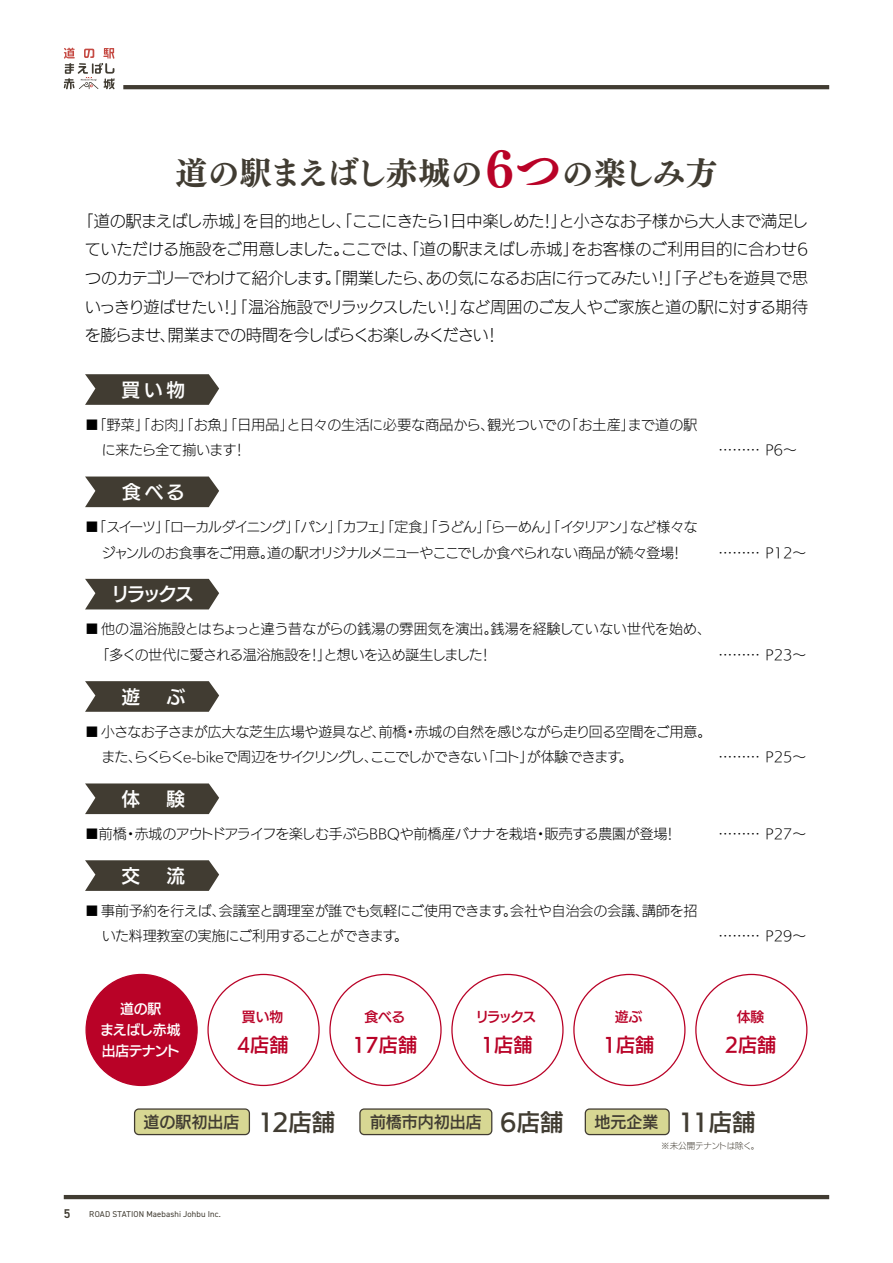
<style>
.page{position:relative;width:893px;height:1263px;background:#fff}
.page>*{position:absolute;margin:0;border:0;box-sizing:border-box;transform-origin:0 0}
.t1{font:31.95px "UD Mincho Pr 6 N B";letter-spacing:-.05em;color:#413c32}
.t2{font:19.2px "UD Kakugo Large Pr 6 N DB";color:#b90227}
.t3{font:18.75px "UD Kakugo Large Pr 6 N DB";letter-spacing:.015em;color:#fff}
.t4{font:15.9px/28.7px "UD Kakugo Large Pr 6 N L";letter-spacing:-.02em;color:#000;text-align:justify}
.t5{font:15.9px "UD Kakugo Large Pr 6 N DB";color:#413c32}
.t6{font:13.8px/25.5px "UD Kakugo Large Pr 6 N L";letter-spacing:-.01em;color:#000}
.t7{font:13.8px/25.5px "UD Kakugo Large Pr 6 N L";letter-spacing:-.05em;color:#000;text-align:center}
.t8{font:13.8px/25.5px "UD Kakugo Large Pr 6 N L";letter-spacing:.015em;color:#000}
.t9{font:13.8px "UD Kakugo Large Pr 6 N DB";letter-spacing:-.025em;color:#b90227}
.t10{font:13.8px/21.3px "UD Kakugo Large Pr 6 N DB";letter-spacing:-.03em;color:#fff;text-align:center}
.t11{font:600 12.75px "DIN2014";color:#413c32}
.t12{font:8.55px "DIN2014";letter-spacing:.015em;color:#413c32}
.t13{font:8.55px "UD Kakugo Large Pr 6 N L";letter-spacing:-.03em;color:#413c32}
.s1{font-size:47.85px;color:#b90227}
.s2{font-size:23.4px}
</style>
<div class="page">
<hr style="left:123px;top:85px;width:706px;height:4px;background:#413c32">
<hr style="left:64px;top:1195px;width:765px;height:4px;background:#413c32">
<svg style="left:64px;top:48px;width:51px;height:41px"></svg>
<div style="left:86px;top:974px;width:111px;height:111px;background:#b90227;border-radius:50%"></div>
<svg style="left:85px;top:374px;width:134px;height:31px;background:#514d43"></svg>
<svg style="left:85px;top:476px;width:134px;height:31px;background:#524d44"></svg>
<svg style="left:85px;top:579px;width:134px;height:30px;background:#4f4a41"></svg>
<svg style="left:85px;top:681px;width:134px;height:31px;background:#514d43"></svg>
<svg style="left:85px;top:860px;width:134px;height:31px;background:#514d43"></svg>
<svg style="left:85px;top:783px;width:134px;height:31px;background:#524d44"></svg>
<div style="left:135px;top:1109px;width:114px;height:25px;background:#d7d793;border-radius:4px"></div>
<div style="left:134px;top:1108px;width:116px;height:27px;border:1px solid #413c32;border-radius:4px"></div>
<div style="left:360px;top:1109px;width:132px;height:25px;background:#d7d793;border-radius:4px"></div>
<div style="left:359px;top:1108px;width:133px;height:27px;border:1px solid #413c32;border-radius:4px"></div>
<div style="left:585px;top:1109px;width:84px;height:25px;background:#d7d793;border-radius:4px"></div>
<div style="left:585px;top:1108px;width:85px;height:27px;border:1px solid #413c32;border-radius:4px"></div>
<h1 class="t1" style="left:176px;top:143px;width:543px">道の駅まえばし赤城の<span class="s1">６つ</span>の楽しみ方</h1>
<p class="t4" style="left:85px;top:207px;width:725px;text-indent:-7px">「道の駅まえばし赤城」を目的地とし、「ここにきたら１日中楽しめた！」と小さなお子様から大人まで満足していただける施設をご用意しました。ここでは、「道の駅まえばし赤城」をお客様のご利用目的に合わせ6つのカテゴリーでわけて紹介します。「開業したら、あの気になるお店に行ってみたい！」「子どもを遊具で思いっきり遊ばせたい！」「温浴施設でリラックスしたい！」など周囲のご友人やご家族と道の駅に対する期待を膨らませ、開業までの時間を今しばらくお楽しみください！</p>
<h3 class="t3" style="left:122px;top:379px;width:65px">買い物</h3>
<p class="t8" style="left:102px;top:412px;width:597px;text-indent:-17px">■「野菜」「お肉」「お魚」「日用品」と日々の生活に必要な商品から、観光ついでの「お土産」まで道の駅に来たら全て揃います！</p>
<h3 class="t3" style="left:122px;top:481px;width:64px">食べる</h3>
<p class="t7" style="left:85px;top:514px;width:614px">■「スイーツ」「ローカルダイニング」「パン」「カフェ」「定食」「うどん」「らーめん」「イタリアン」など様々なジャンルのお食事をご用意。道の駅オリジナルメニューやここでしか食べられない商品が続々登場！</p>
<h3 class="t3" style="left:111px;top:584px;width:84px">リラックス</h3>
<p class="t6" style="left:96px;top:617px;width:617px;text-indent:-11px">■ 他の温浴施設とはちょっと違う昔ながらの銭湯の雰囲気を演出。銭湯を経験していない世代を始め、「多くの世代に愛される温浴施設を！」と想いを込め誕生しました！</p>
<h3 class="t3" style="left:122px;top:686px;width:65px">遊　ぶ</h3>
<p class="t6" style="left:101px;top:719px;width:611px;text-indent:-16px">■ 小さなお子さまが広大な芝生広場や遊具など、前橋・赤城の自然を感じながら走り回る空間をご用意。また、らくらくe-bikeで周辺をサイクリングし、ここでしかできない「コト」が体験できます。</p>
<h3 class="t3" style="left:122px;top:788px;width:65px">体　験</h3>
<p class="t6" style="left:719px;top:438px;width:80px">……… P6～</p>
<p class="t6" style="left:719px;top:540px;width:89px">……… P12～</p>
<p class="t6" style="left:719px;top:642px;width:89px">……… P23～</p>
<p class="t6" style="left:719px;top:745px;width:89px">……… P25～</p>
<p class="t6" style="left:85px;top:821px;width:594px">■前橋・赤城のアウトドアライフを楽しむ手ぶらBBQや前橋産バナナを栽培・販売する農園が登場！</p>
<p class="t6" style="left:719px;top:821px;width:89px">……… P27～</p>
<h3 class="t3" style="left:122px;top:865px;width:65px">交　流</h3>
<p class="t6" style="left:102px;top:898px;width:597px;text-indent:-17px">■ 事前予約を行えば、会議室と調理室が誰でも気軽にご使用できます。会社や自治会の会議、講師を招いた料理教室の実施にご利用することができます。</p>
<p class="t6" style="left:719px;top:924px;width:89px">……… P29～</p>
<p class="t10" style="left:100px;top:998px;width:82px">道の駅<br>まえばし赤城出店テナント</p>
<p class="t9" style="left:364px;top:1009px;width:42px">食べる</p>
<p class="t9" style="left:242px;top:1009px;width:43px">買い物</p>
<h2 class="t2" style="left:237px;top:1034px;width:53px">4店舗</h2>
<h2 class="t2" style="left:352px;top:1034px;width:67px">17店舗</h2>
<p class="t9" style="left:475px;top:1009px;width:63px">リラックス</p>
<h2 class="t2" style="left:481px;top:1034px;width:53px">1店舗</h2>
<p class="t9" style="left:615px;top:1009px;width:29px">遊ぶ</p>
<h2 class="t2" style="left:603px;top:1034px;width:53px">1店舗</h2>
<p class="t9" style="left:737px;top:1009px;width:29px">体験</p>
<h2 class="t2" style="left:725px;top:1034px;width:53px">2店舗</h2>
<p class="t5" style="left:144px;top:1113px;width:193px">道の駅初出店 <span class="s2">12店舗</span></p>
<p class="t5" style="left:370px;top:1113px;width:195px">前橋市内初出店 <span class="s2">6店舗</span></p>
<p class="t5" style="left:595px;top:1113px;width:162px">地元企業 <span class="s2">11店舗</span></p>
<p class="t11" style="left:64px;top:1205px;width:8px">5</p>
<p class="t12" style="left:89px;top:1209px;width:133px">ROAD STATION Maebashi Johbu Inc.</p>
<p class="t13" style="left:661px;top:1141px;width:99px">※未公開テナントは除く。</p>
</div>
